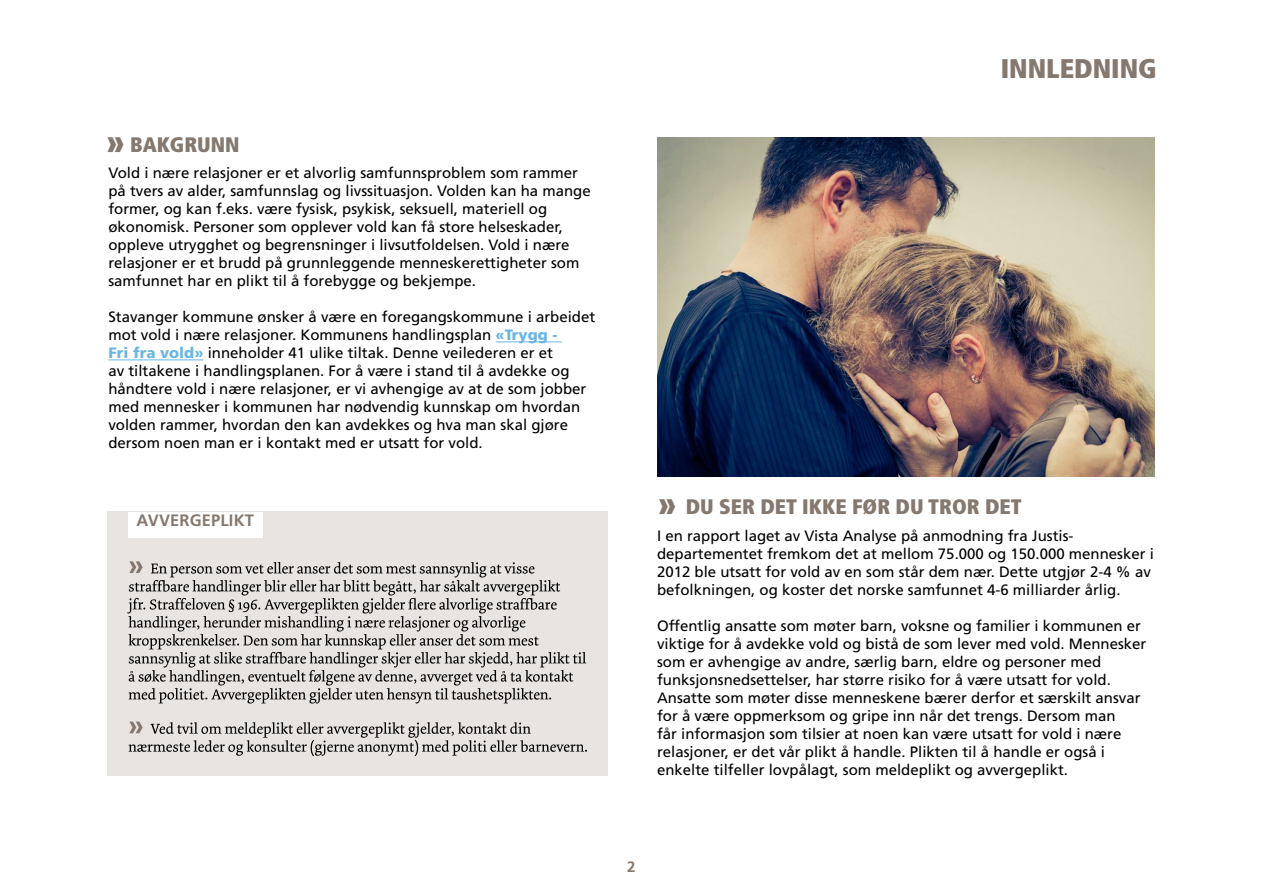
<style>
.page{position:relative;width:1263px;height:893px;background:#fff}
.page>*{position:absolute;margin:0;border:0;box-sizing:border-box;transform-origin:0 0}
.t1{font:900 condensed 27px "Frutiger";color:#85786f}
.t2{font:900 condensed 21px "Frutiger";color:#85786f}
.t3{font:700 16.5px "Frutiger";letter-spacing:.01em;color:#85786f}
.t4{font:15px/18px "Frutiger";color:#000}
.t5{font:700 15px "Frutiger";color:#85786f}
.s1{font-size:36px}
.s2{font-weight:900;color:#6ab6e3}
</style>
<div class="page">
<hr style="left:495px;top:341px;width:67px;height:1px;background:#6ab6e3">
<hr style="left:108px;top:359px;width:95px;height:1px;background:#6ab6e3">
<div style="left:107px;top:512px;width:501px;height:264px;background:#e7e4e2"></div>
<div style="left:128px;top:512px;width:135px;height:25px;background:#fff"></div>
<svg style="left:128px;top:722px;width:459px;height:34px"></svg>
<svg style="left:127px;top:561px;width:459px;height:142px"></svg>
<img style="left:657px;top:137px;width:498px;height:339px">
<h2 class="t2" style="left:106px;top:132px;width:136px"><span class="s1">»</span> BAKGRUNN</h2>
<p class="t4" style="left:108px;top:164px;width:484px">Vold i nære relasjoner er et alvorlig samfunnsproblem som rammer på tvers av alder, samfunnslag og livssituasjon. Volden kan ha mange former, og kan f.eks. være fysisk, psykisk, seksuell, materiell og økonomisk. Personer som opplever vold kan få store helseskader, oppleve utrygghet og begrensninger i livsutfoldelsen. Vold i nære relasjoner er et brudd på grunnleggende menneskerettigheter som samfunnet har en plikt til å forebygge og bekjempe.</p>
<p class="t4" style="left:108px;top:308px;width:488px">Stavanger kommune ønsker å være en foregangskommune i arbeidet mot vold i nære relasjoner. Kommunens handlingsplan <span class="s2">«Trygg -<br>Fri fra vold»</span> inneholder 41 ulike tiltak. Denne veilederen er et<br>av tiltakene i handlingsplanen. For å være i stand til å avdekke og håndtere vold i nære relasjoner, er vi avhengige av at de som jobber med mennesker i kommunen har nødvendig kunnskap om hvordan volden rammer, hvordan den kan avdekkes og hva man skal gjøre dersom noen man er i kontakt med er utsatt for vold.</p>
<p class="t3" style="left:137px;top:511px;width:119px">AVVERGEPLIKT</p>
<h1 class="t1" style="left:1001px;top:52px;width:157px">INNLEDNING</h1>
<h2 class="t2" style="left:657px;top:494px;width:366px"><span class="s1">»</span> DU SER DET IKKE FØR DU TROR DET</h2>
<p class="t4" style="left:657px;top:527px;width:498px">I en rapport laget av Vista Analyse på anmodning fra Justis&shy;departementet fremkom det at mellom 75.000 og 150.000 mennesker i 2012 ble utsatt for vold av en som står dem nær. Dette utgjør 2-4 % av befolkningen, og koster det norske samfunnet 4-6 milliarder årlig.</p>
<p class="t4" style="left:657px;top:617px;width:491px">Offentlig ansatte som møter barn, voksne og familier i kommunen er viktige for å avdekke vold og bistå de som lever med vold. Mennesker som er avhengige av andre, særlig barn, eldre og personer med funksjonsnedsettelser, har større risiko for å være utsatt for vold.<br>Ansatte som møter disse menneskene bærer derfor et særskilt ansvar for å være oppmerksom og gripe inn når det trengs. Dersom man<br>får informasjon som tilsier at noen kan være utsatt for vold i nære relasjoner, er det vår plikt å handle. Plikten til å handle er også i enkelte tilfeller lovpålagt, som meldeplikt og avvergeplikt.</p>
<p class="t5" style="left:627px;top:857px;width:10px">2</p>
</div>
